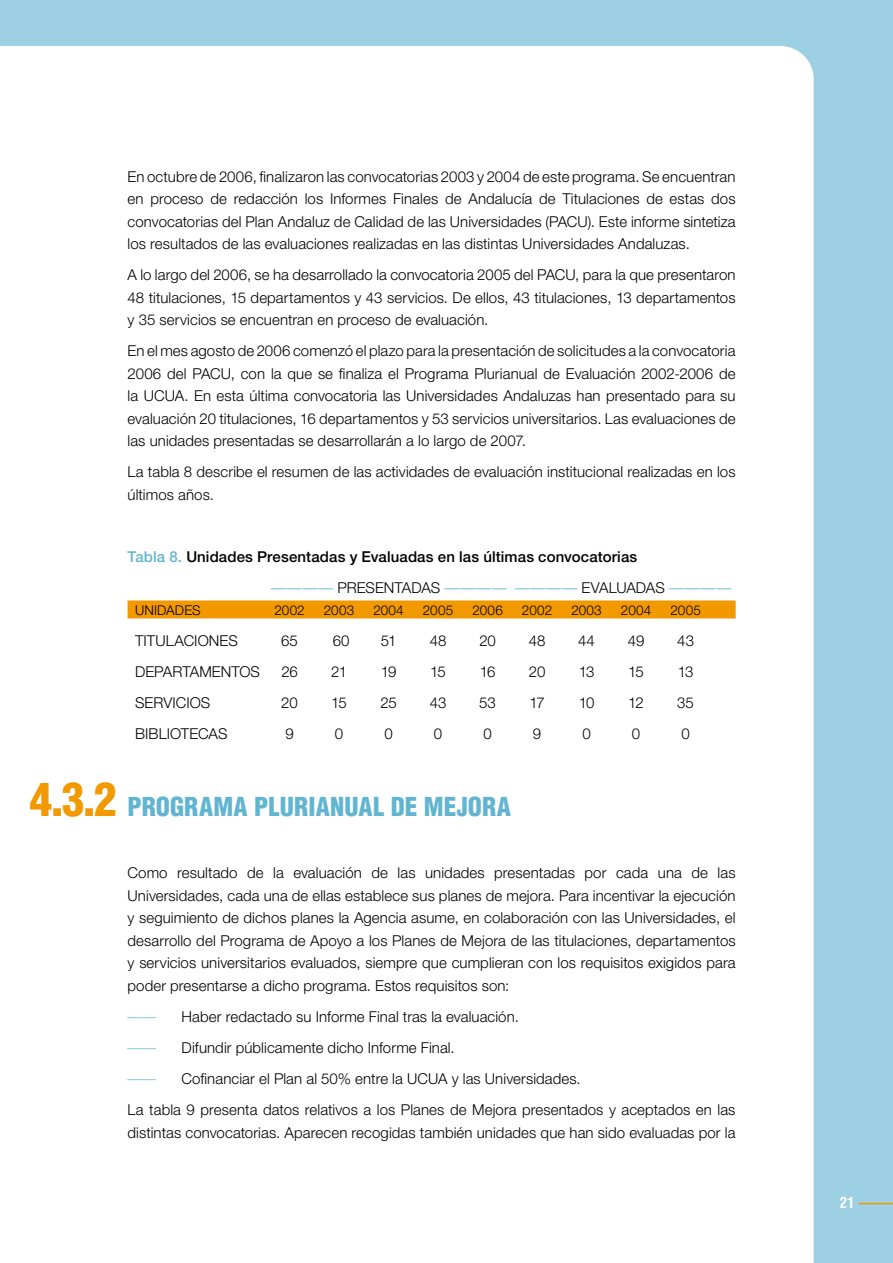
<style>
.page{position:relative;width:893px;height:1263px;background:#9cd0e2}
.page>*{position:absolute;margin:0;border:0;box-sizing:border-box;transform-origin:0 0}
.t1{font:900 condensed 45px "Helvetica";color:#f39900}
.t2{font:900 condensed 25.5px "Helvetica";letter-spacing:.005em;color:#62b5d0}
.t3{font:300 15px/22.5px "Helvetica Neue";letter-spacing:.005em;color:#000;text-align:justify}
.t4{font:500 15px/31px "Helvetica Neue";letter-spacing:.005em;color:#000}
.t5{font:700 condensed 15px "Helvetica";color:#fff}
.t6{font:300 condensed 14.25px "Helvetica";color:#62b5d0}
.t7{font:300 13.5px "Helvetica Neue";letter-spacing:.01em;color:#000}
.s1{color:#62b5d0}
.s2{font-weight:300;color:#62b5d0}
.s3{font-weight:300}
</style>
<div class="page">
<div style="left:0;top:46px;width:814px;height:1217px;background:#fff"></div>
<hr style="left:859px;top:1203px;width:34px;height:1px;background:#f39900">
<div style="left:128px;top:600px;width:608px;height:18px;background:#f39900"></div>
<p class="t3" style="left:128px;top:165px;width:609px">En octubre de 2006, finalizaron las convocatorias 2003 y 2004 de este programa. Se encuentran en proceso de redacción los Informes Finales de Andalucía de Titulaciones de estas dos convocatorias del Plan Andaluz de Calidad de las Universidades (PACU). Este informe sintetiza los resultados de las evaluaciones realizadas en las distintas Universidades Andaluzas.</p>
<p class="t3" style="left:128px;top:263px;width:610px">A lo largo del 2006, se ha desarrollado la convocatoria 2005 del PACU, para la que presentaron 48 titulaciones, 15 departamentos y 43 servicios. De ellos, 43 titulaciones, 13 departamentos y 35 servicios se encuentran en proceso de evaluación.</p>
<p class="t3" style="left:128px;top:340px;width:610px">En el mes agosto de 2006 comenzó el plazo para la presentación de solicitudes a la convocatoria 2006 del PACU, con la que se finaliza el Programa Plurianual de Evaluación 2002-2006 de la UCUA. En esta última convocatoria las Universidades Andaluzas han presentado para su evaluación 20 titulaciones, 16 departamentos y 53 servicios universitarios. Las evaluaciones de las unidades presentadas se desarrollarán a lo largo de 2007.</p>
<p class="t3" style="left:128px;top:461px;width:609px">La tabla 8 describe el resumen de las actividades de evaluación institucional realizadas en los últimos años.</p>
<p class="t4" style="left:271px;top:541px;width:462px;text-indent:-143px"><span class="s1">Tabla 8.</span> Unidades Presentadas y Evaluadas en las últimas convocatorias<br><span class="s2">————</span> <span class="s3">PRESENTADAS</span> <span class="s2">———— ————</span> <span class="s3">EVALUADAS</span> <span class="s2">————</span></p>
<p class="t7" style="left:135px;top:602px;width:67px">UNIDADES</p>
<p class="t7" style="left:274px;top:602px;width:32px">2002</p>
<p class="t7" style="left:324px;top:602px;width:32px">2003</p>
<p class="t7" style="left:373px;top:602px;width:32px">2004</p>
<p class="t7" style="left:423px;top:602px;width:32px">2005</p>
<p class="t7" style="left:472px;top:602px;width:32px">2006</p>
<p class="t7" style="left:522px;top:602px;width:32px">2002</p>
<p class="t7" style="left:571px;top:602px;width:32px">2003</p>
<p class="t7" style="left:621px;top:602px;width:32px">2004</p>
<p class="t7" style="left:670px;top:602px;width:32px">2005</p>
<p class="t3" style="left:135px;top:629px;width:104px">TITULACIONES</p>
<p class="t3" style="left:281px;top:629px;width:18px">65</p>
<p class="t3" style="left:333px;top:629px;width:18px">60</p>
<p class="t3" style="left:381px;top:629px;width:17px">51</p>
<p class="t3" style="left:430px;top:629px;width:18px">48</p>
<p class="t3" style="left:479px;top:629px;width:18px">20</p>
<p class="t3" style="left:529px;top:629px;width:18px">48</p>
<p class="t3" style="left:578px;top:629px;width:18px">44</p>
<p class="t3" style="left:628px;top:629px;width:18px">49</p>
<p class="t3" style="left:677px;top:629px;width:18px">43</p>
<p class="t3" style="left:135px;top:660px;width:126px">DEPARTAMENTOS</p>
<p class="t3" style="left:281px;top:660px;width:18px">26</p>
<p class="t3" style="left:331px;top:660px;width:18px">21</p>
<p class="t3" style="left:381px;top:660px;width:17px">19</p>
<p class="t3" style="left:430px;top:660px;width:17px">15</p>
<p class="t3" style="left:480px;top:660px;width:17px">16</p>
<p class="t3" style="left:529px;top:660px;width:18px">20</p>
<p class="t3" style="left:579px;top:660px;width:17px">13</p>
<p class="t3" style="left:628px;top:660px;width:17px">15</p>
<p class="t3" style="left:678px;top:660px;width:17px">13</p>
<p class="t3" style="left:135px;top:691px;width:77px">SERVICIOS</p>
<p class="t3" style="left:281px;top:691px;width:18px">20</p>
<p class="t3" style="left:331px;top:691px;width:17px">15</p>
<p class="t3" style="left:380px;top:691px;width:18px">25</p>
<p class="t3" style="left:430px;top:691px;width:18px">43</p>
<p class="t3" style="left:479px;top:691px;width:18px">53</p>
<p class="t3" style="left:529px;top:691px;width:17px">17</p>
<p class="t3" style="left:579px;top:691px;width:17px">10</p>
<p class="t3" style="left:628px;top:691px;width:17px">12</p>
<p class="t3" style="left:677px;top:691px;width:18px">35</p>
<p class="t3" style="left:135px;top:722px;width:94px">BIBLIOTECAS</p>
<p class="t3" style="left:285px;top:722px;width:10px">9</p>
<p class="t3" style="left:335px;top:722px;width:10px">0</p>
<p class="t3" style="left:384px;top:722px;width:10px">0</p>
<p class="t3" style="left:434px;top:722px;width:10px">0</p>
<p class="t3" style="left:483px;top:722px;width:10px">0</p>
<p class="t3" style="left:533px;top:722px;width:10px">9</p>
<p class="t3" style="left:582px;top:722px;width:10px">0</p>
<p class="t3" style="left:632px;top:722px;width:10px">0</p>
<p class="t3" style="left:681px;top:722px;width:10px">0</p>
<h1 class="t1" style="left:30px;top:771px;width:88px">4.3.2</h1>
<h2 class="t2" style="left:128px;top:791px;width:385px">PROGRAMA PLURIANUAL DE MEJORA</h2>
<p class="t3" style="left:128px;top:861px;width:610px">Como resultado de la evaluación de las unidades presentadas por cada una de las Universidades, cada una de ellas establece sus planes de mejora. Para incentivar la ejecución y seguimiento de dichos planes la Agencia asume, en colaboración con las Universidades, el desarrollo del Programa de Apoyo a los Planes de Mejora de las titulaciones, departamentos y servicios universitarios evaluados, siempre que cumplieran con los requisitos exigidos para poder presentarse a dicho programa. Estos requisitos son:</p>
<p class="t6" style="left:128px;top:1008px;width:30px">——</p>
<p class="t3" style="left:182px;top:1005px;width:339px">Haber redactado su Informe Final tras la evaluación.</p>
<p class="t6" style="left:128px;top:1039px;width:30px">——</p>
<p class="t3" style="left:182px;top:1036px;width:275px">Difundir públicamente dicho Informe Final.</p>
<p class="t6" style="left:128px;top:1070px;width:30px">——</p>
<p class="t3" style="left:128px;top:1063px;width:609px;line-height:31px;text-indent:54px">Cofinanciar el Plan al 50% entre la UCUA y las Universidades.<br>La tabla 9 presenta datos relativos a los Planes de Mejora presentados y aceptados en las</p>
<p class="t3" style="left:128px;top:1120px;width:609px">distintas convocatorias. Aparecen recogidas también unidades que han sido evaluadas por la</p>
<p class="t5" style="left:840px;top:1193px;width:16px">21</p>
</div>
